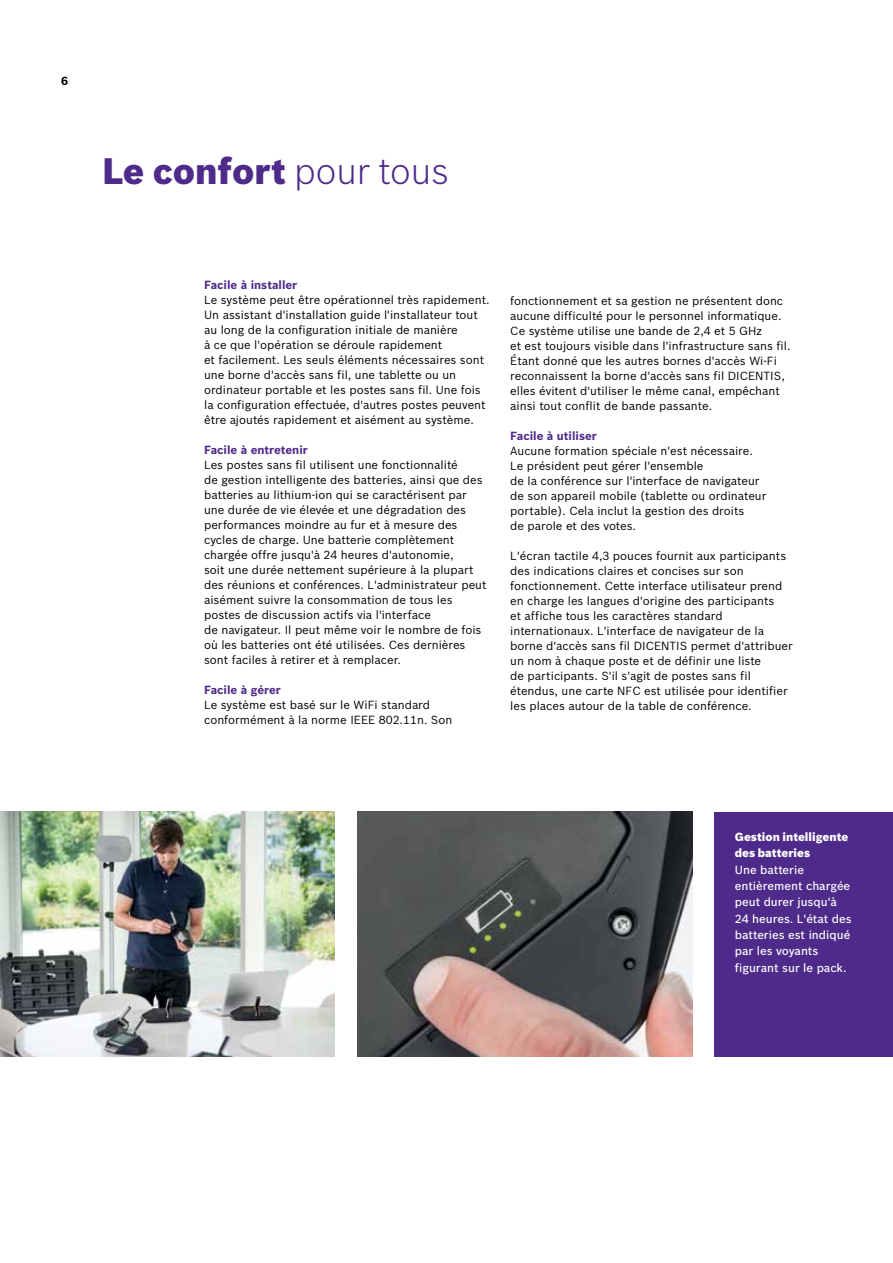
<style>
.page{position:relative;width:893px;height:1263px;background:#fff}
.page>*{position:absolute;margin:0;border:0;box-sizing:border-box;transform-origin:0 0}
.t1{font:900 36px "Bosch Sans";color:#4e2b8a}
.t2{font:11.55px/15px "Bosch Sans";color:#000}
.t3{font:500 11.55px/16.4px "Bosch Sans";color:#fff}
.t4{font:700 11.55px "Bosch Sans";color:#4e2b8a}
.t5{font:900 11.55px/16.4px "Bosch Sans";color:#fff}
.t6{font:700 11.55px "Bosch Sans";color:#000}
.s1{font-weight:300}
</style>
<div class="page">
<img style="left:0;top:812px;width:335px;height:245px">
<img style="left:357px;top:812px;width:335px;height:245px">
<div style="left:714px;top:812px;width:179px;height:245px;background:#4e2b8a"></div>
<p class="t6" style="left:61px;top:72px;width:8px">6</p>
<h1 class="t1" style="left:102px;top:144px;width:349px">Le confort <span class="s1">pour tous</span></h1>
<p class="t4" style="left:204px;top:276px;width:95px">Facile à installer</p>
<p class="t2" style="left:204px;top:292px;width:287px">Le système peut être opérationnel très rapidement.<br>Un assistant d'installation guide l'installateur tout au long de la configuration initiale de manière<br>à ce que l'opération se déroule rapidement<br>et facilement. Les seuls éléments nécessaires sont une borne d'accès sans fil, une tablette ou un ordinateur portable et les postes sans fil. Une fois la configuration effectuée, d'autres postes peuvent être ajoutés rapidement et aisément au système.</p>
<p class="t4" style="left:204px;top:441px;width:105px">Facile à entretenir</p>
<p class="t2" style="left:204px;top:457px;width:284px">Les postes sans fil utilisent une fonctionnalité<br>de gestion intelligente des batteries, ainsi que des batteries au lithium-ion qui se caractérisent par une durée de vie élevée et une dégradation des performances moindre au fur et à mesure des cycles de charge. Une batterie complètement chargée offre jusqu'à 24 heures d'autonomie,<br>soit une durée nettement supérieure à la plupart des réunions et conférences. L'administrateur peut aisément suivre la consommation de tous les postes de discussion actifs via l'interface<br>de navigateur. Il peut même voir le nombre de fois où les batteries ont été utilisées. Ces dernières sont faciles à retirer et à remplacer.</p>
<p class="t4" style="left:204px;top:681px;width:78px">Facile à gérer</p>
<p class="t2" style="left:204px;top:697px;width:250px">Le système est basé sur le WiFi standard conformément à la norme IEEE 802.11n. Son</p>
<p class="t2" style="left:510px;top:293px;width:282px">fonctionnement et sa gestion ne présentent donc aucune difficulté pour le personnel informatique.<br>Ce système utilise une bande de 2,4 et 5 GHz<br>et est toujours visible dans l'infrastructure sans fil.<br>Étant donné que les autres bornes d'accès Wi-Fi reconnaissent la borne d'accès sans fil DICENTIS, elles évitent d'utiliser le même canal, empêchant ainsi tout conflit de bande passante.</p>
<p class="t4" style="left:510px;top:427px;width:88px">Facile à utiliser</p>
<p class="t2" style="left:510px;top:443px;width:258px">Aucune formation spéciale n'est nécessaire.<br>Le président peut gérer l'ensemble<br>de la conférence sur l'interface de navigateur de son appareil mobile (tablette ou ordinateur portable). Cela inclut la gestion des droits<br>de parole et des votes.</p>
<p class="t2" style="left:510px;top:548px;width:284px">L'écran tactile 4,3 pouces fournit aux participants des indications claires et concises sur son fonctionnement. Cette interface utilisateur prend en charge les langues d'origine des participants<br>et affiche tous les caractères standard internationaux. L'interface de navigateur de la borne d'accès sans fil DICENTIS permet d'attribuer un nom à chaque poste et de définir une liste<br>de participants. S'il s'agit de postes sans fil étendus, une carte NFC est utilisée pour identifier les places autour de la table de conférence.</p>
<p class="t5" style="left:735px;top:828px;width:115px">Gestion intelligente des batteries</p>
<p class="t3" style="left:735px;top:860px;width:118px">Une batterie entièrement chargée peut durer jusqu'à<br>24 heures. L'état des batteries est indiqué par les voyants figurant sur le pack.</p>
</div>
